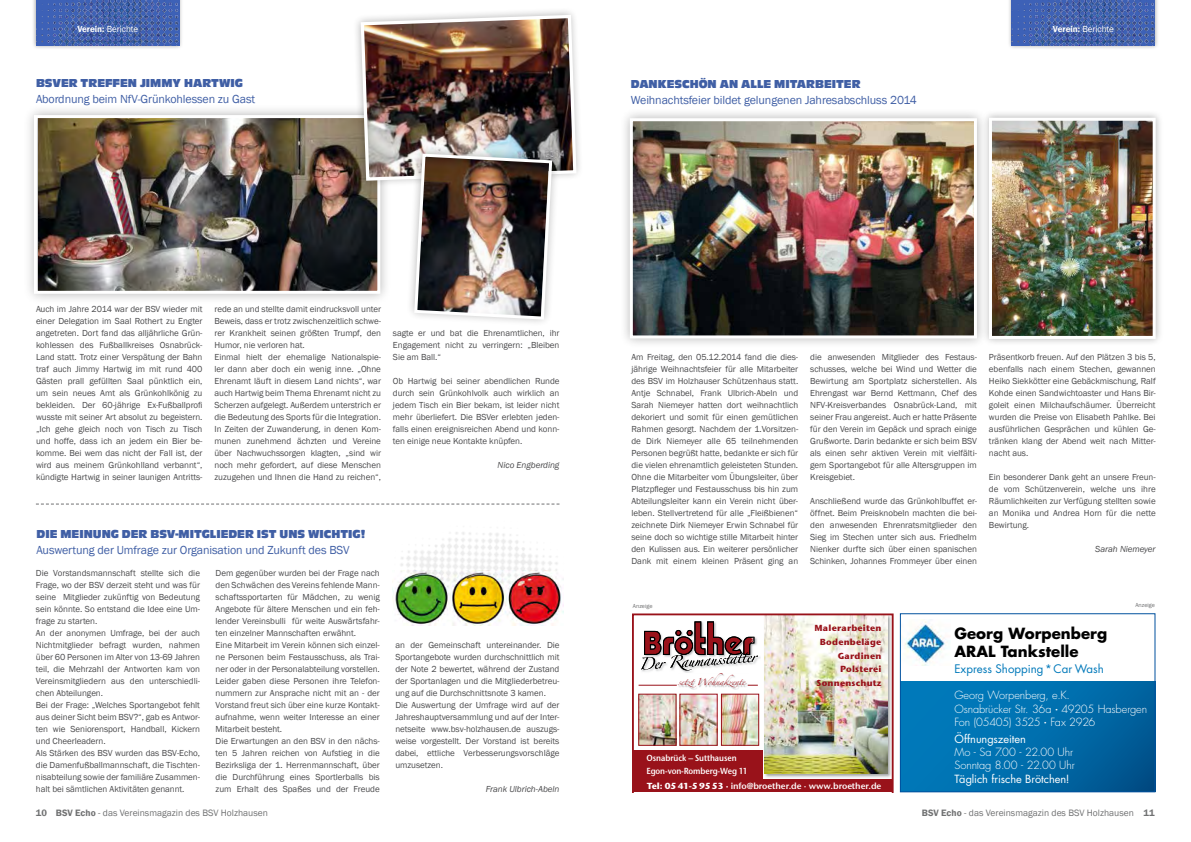
<style>
.page{position:relative;width:1191px;height:842px;background:#fff}
.page>*{position:absolute;margin:0;border:0;box-sizing:border-box;transform-origin:0 0}
.t1{font:700 15px/18px "Futura";color:#000}
.t2{font:12px "Franklin Gothic";letter-spacing:-.01em;color:#405fa5}
.t3{font:12px "Antique Olive T Compact";color:#405fa5}
.t4{font:11.5px "Futura";color:#0079ba}
.t5{font:300 11px/13.5px "Futura";letter-spacing:-.01em;color:#fff}
.t6{font:11px "Futura";letter-spacing:-.005em;color:#fff}
.t7{font:9.5px "Franklin Gothic";color:#707172}
.t8{font:700 9.2px/13.8px "Stone Sans Itc T";letter-spacing:.025em;color:#99121a;text-align:right}
.t9{font:9.2px "Stone Sans Itc T Semi";letter-spacing:-.005em;color:#fff}
.t10{font:9.2px/12.9px "Stone Sans Itc T Semi";letter-spacing:-.005em;color:#fff;scale:.9 1}
.t11{font:9px/12px "Franklin Gothic";letter-spacing:-.005em;color:#4b4b4d;text-align:justify}
.t12{font:italic 9px "Franklin Gothic";letter-spacing:-.005em;color:#4b4b4d}
.t13{font:9px "Franklin Gothic";color:#fff}
.t14{font:6.5px "Zapfino";letter-spacing:-.03em;color:#99121a}
.t15{font:6px "Franklin Gothic";color:#707172}
.s1{font-weight:600}
.s2{font-family:"Stone Sans Itc T";font-weight:700}
.s3{font-family:"Helvetica Neue";font-weight:500}
</style>
<div class="page">
<div style="left:1007px;top:0;width:152px;height:50px;background:#000;opacity:.35"></div>
<img style="left:1011px;top:0;width:144px;height:46px">
<div style="left:31px;top:0;width:153px;height:50px;background:#000;opacity:.35"></div>
<img style="left:36px;top:0;width:143px;height:46px">
<img style="left:904px;top:619px;width:43px;height:47px">
<svg style="left:902px;top:681px;width:251px;height:109px;background:#006cab"></svg>
<div style="left:900px;top:613px;width:255px;height:179px;border:1px solid #00519e"></div>
<div style="left:23px;top:104px;width:368px;height:201px;background:#000;opacity:.3"></div>
<img style="left:38px;top:119px;width:321px;height:171px">
<div style="left:34px;top:115px;width:346px;height:179px;border:3px solid #fff"></div>
<div style="left:619px;top:108px;width:368px;height:241px;background:#000;opacity:.3"></div>
<img style="left:634px;top:122px;width:339px;height:212px">
<div style="left:630px;top:118px;width:347px;height:220px;border:3px solid #fff"></div>
<div style="left:981px;top:110px;width:182px;height:237px;background:#000;opacity:.3"></div>
<img style="left:993px;top:122px;width:158px;height:213px">
<div style="left:989px;top:118px;width:166px;height:221px;border:3px solid #fff"></div>
<img style="left:632px;top:613px;width:261px;height:179px">
<svg style="left:352px;top:11px;width:228px;height:179px"></svg>
<img style="left:359px;top:13px;width:219px;height:310px">
<svg style="left:36px;top:504px;width:346px;height:1px"></svg>
<img style="left:400px;top:615px;width:156px;height:10px">
<img style="left:382px;top:503px;width:182px;height:112px">
<p class="t13" style="left:77px;top:23px;width:62px"><span class="s1">Verein:</span> Berichte</p>
<p class="t13" style="left:1053px;top:23px;width:62px"><span class="s1">Verein:</span> Berichte</p>
<h2 class="t3" style="left:36px;top:76px;width:208px">BSVER TREFFEN JIMMY HARTWIG</h2>
<h2 class="t3" style="left:631px;top:77px;width:231px">DANKESCHÖN AN ALLE MITARBEITER</h2>
<h2 class="t2" style="left:36px;top:92px;width:221px">Abordnung beim NfV-Grünkohlessen zu Gast</h2>
<h2 class="t2" style="left:631px;top:93px;width:288px">Weihnachtsfeier bildet gelungenen Jahresabschluss 2014</h2>
<p class="t11" style="left:36px;top:303px;width:168px">Auch im Jahre 2014 war der BSV wieder mit einer Delegation im Saal Rothert zu Engter angetreten. Dort fand das alljährliche Grün&shy;kohlessen des Fußballkreises Osnabrück-Land statt. Trotz einer Verspätung der Bahn traf auch Jimmy Hartwig im mit rund 400<br>Gästen prall gefüllten Saal pünktlich ein, um sein neues Amt als Grünkohlkönig zu bekleiden. Der 60-jährige Ex-Fußballprofi wusste mit seiner Art absolut zu begeistern. „Ich gehe gleich noch von Tisch zu Tisch und hoffe, dass ich an jedem ein Bier be&shy;komme. Bei wem das nicht der Fall ist, der wird aus meinem Grünkohlland verbannt“, kündigte Hartwig in seiner launigen Antritts-</p>
<p class="t11" style="left:214px;top:303px;width:168px;text-align:left">rede an und stellte damit eindrucksvoll unter Beweis, dass er trotz zwischenzeitlich schwe&shy;rer Krankheit seinen größten Trumpf, den Humor, nie verloren hat.<br>Einmal hielt der ehemalige Nationalspie&shy;ler dann aber doch ein wenig inne. „Ohne Ehrenamt läuft in diesem Land nichts“, war auch Hartwig beim Thema Ehrenamt nicht zu Scherzen aufgelegt. Außerdem unterstrich er die Bedeutung des Sports für die Integration.<br>In Zeiten der Zuwanderung, in denen Kom&shy;munen zunehmend ächzten und Vereine über Nachwuchssorgen klagten, „sind wir noch mehr gefordert, auf diese Menschen zuzugehen und Ihnen die Hand zu reichen“,</p>
<p class="t11" style="left:393px;top:327px;width:168px">sagte er und bat die Ehrenamtlichen, ihr Engagement nicht zu verringern: „Bleiben Sie am Ball.“</p>
<p class="t11" style="left:393px;top:375px;width:168px">Ob Hartwig bei seiner abendlichen Runde durch sein Grünkohlvolk auch wirklich an jedem Tisch ein Bier bekam, ist leider nicht mehr überliefert. Die BSVer erlebten jeden&shy;falls einen ereignisreichen Abend und konn&shy;ten einige neue Kontakte knüpfen.</p>
<p class="t12" style="left:497px;top:459px;width:63px">Nico Engberding</p>
<h2 class="t3" style="left:37px;top:526px;width:330px">DIE MEINUNG DER BSV-MITGLIEDER IST UNS WICHTIG!</h2>
<h2 class="t2" style="left:37px;top:542px;width:314px">Auswertung der Umfrage zur Organisation und Zukunft des BSV</h2>
<p class="t11" style="left:631px;top:351px;width:168px">Am Freitag, den 05.12.2014 fand die dies&shy;jährige Weihnachtsfeier für alle Mitarbeiter des BSV im Holzhauser Schützenhaus statt.<br>Antje Schnabel, Frank Ulbrich-Abeln und Sarah Niemeyer hatten dort weihnachtlich dekoriert und somit für einen gemütlichen Rahmen gesorgt. Nachdem der 1.Vorsitzen&shy;de Dirk Niemeyer alle 65 teilnehmenden Personen begrüßt hatte, bedankte er sich für die vielen ehrenamtlich geleisteten Stunden.<br>Ohne die Mitarbeiter vom Übungsleiter, über Platzpfleger und Festausschuss bis hin zum Abteilungsleiter kann ein Verein nicht über&shy;leben. Stellvertretend für alle „Fleißbienen“ zeichnete Dirk Niemeyer Erwin Schnabel für seine doch so wichtige stille Mitarbeit hinter den Kulissen aus. Ein weiterer persönlicher Dank mit einem kleinen Präsent ging an</p>
<p class="t11" style="left:810px;top:351px;width:168px">die anwesenden Mitglieder des Festaus&shy;schusses, welche bei Wind und Wetter die Bewirtung am Sportplatz sicherstellen. Als Ehrengast war Bernd Kettmann, Chef des NFV-Kreisverbandes Osnabrück-Land, mit seiner Frau angereist. Auch er hatte Präsente für den Verein im Gepäck und sprach einige Grußworte. Darin bedankte er sich beim BSV als einen sehr aktiven Verein mit vielfälti&shy;gem Sportangebot für alle Altersgruppen im Kreisgebiet.</p>
<p class="t11" style="left:810px;top:495px;width:168px">Anschließend wurde das Grünkohlbuffet er&shy;öffnet. Beim Preisknobeln machten die bei&shy;den anwesenden Ehrenratsmitglieder den Sieg im Stechen unter sich aus. Friedhelm Nienker durfte sich über einen spanischen Schinken, Johannes Frommeyer über einen</p>
<p class="t11" style="left:989px;top:351px;width:168px">Präsentkorb freuen. Auf den Plätzen 3 bis 5, ebenfalls nach einem Stechen, gewannen Heiko Siekkötter eine Gebäckmischung, Ralf Kohde einen Sandwichtoaster und Hans Bir&shy;goleit einen Milchaufschäumer. Überreicht wurden die Preise von Elisabeth Pahlke. Bei ausführlichen Gesprächen und kühlen Ge&shy;tränken klang der Abend weit nach Mitter&shy;nacht aus.</p>
<p class="t11" style="left:989px;top:471px;width:168px">Ein besonderer Dank geht an unsere Freun&shy;de vom Schützenverein, welche uns ihre Räumlichkeiten zur Verfügung stellten sowie an Monika und Andrea Horn für die nette Bewirtung.</p>
<p class="t12" style="left:1095px;top:543px;width:62px">Sarah Niemeyer</p>
<p class="t11" style="left:36px;top:567px;width:166px;text-align:left">Die Vorstandsmannschaft stellte sich die Frage, wo der BSV derzeit steht und was für seine Mitglieder zukünftig von Bedeutung sein könnte. So entstand die Idee eine Um&shy;frage zu starten.<br>An der anonymen Umfrage, bei der auch Nichtmitglieder befragt wurden, nahmen über 60 Personen im Alter von 13-69 Jahren teil, die Mehrzahl der Antworten kam von Vereinsmitgliedern aus den unterschiedli&shy;chen Abteilungen.<br>Bei der Frage: „Welches Sportangebot fehlt aus deiner Sicht beim BSV?“, gab es Antwor&shy;ten wie Seniorensport, Handball, Kickern und Cheerleadern.<br>Als Stärken des BSV wurden das BSV-Echo, die Damenfußballmannschaft, die Tischten&shy;nisabteilung sowie der familiäre Zusammen&shy;halt bei sämtlichen Aktivitäten genannt.</p>
<p class="t11" style="left:216px;top:567px;width:166px;text-align:left">Dem gegenüber wurden bei der Frage nach den Schwächen des Vereins fehlende Mann&shy;schaftssportarten für Mädchen, zu wenig Angebote für ältere Menschen und ein feh&shy;lender Vereinsbulli für weite Auswärtsfahr&shy;ten einzelner Mannschaften erwähnt.<br>Eine Mitarbeit im Verein können sich einzel&shy;ne Personen beim Festausschuss, als Trai&shy;ner oder in der Personalabteilung vorstellen.<br>Leider gaben diese Personen ihre Telefon&shy;nummern zur Ansprache nicht mit an - der Vorstand freut sich über eine kurze Kontakt&shy;aufnahme, wenn weiter Interesse an einer Mitarbeit besteht.<br>Die Erwartungen an den BSV in den nächs&shy;ten 5 Jahren reichen von Aufstieg in die Bezirksliga der 1. Herrenmannschaft, über die Durchführung eines Sportlerballs bis zum Erhalt des Spaßes und der Freude</p>
<p class="t11" style="left:395px;top:639px;width:166px;text-align:left">an der Gemeinschaft untereinander. Die Sportangebote wurden durchschnittlich mit der Note 2 bewertet, während der Zustand der Sportanlagen und die Mitgliederbetreu&shy;ung auf die Durchschnittsnote 3 kamen.<br>Die Auswertung der Umfrage wird auf der Jahreshauptversammlung und auf der Inter&shy;netseite www.bsv-holzhausen.de auszugs&shy;weise vorgestellt. Der Vorstand ist bereits dabei, ettliche Verbesserungsvorschläge umzusetzen.</p>
<p class="t12" style="left:486px;top:783px;width:75px">Frank Ulbrich-Abeln</p>
<p class="t15" style="left:633px;top:602px;width:21px">Anzeige</p>
<p class="t8" style="left:814px;top:621px;width:68px">Malerarbeiten<br>Bodenbeläge<br>Gardinen<br>Polsterei</p>
<p class="t14" style="left:678px;top:679px;width:68px">setzt Wohnakzente</p>
<p class="t8" style="left:816px;top:676px;width:66px">Sonnenschutz</p>
<p class="t10" style="left:646px;top:751px;width:114px">Osnabrück – Sutthausen<br>Egon-von-Romberg-Weg 11</p>
<p class="t9" style="left:647px;top:780px;width:236px"><span class="s2">Tel: 05 41-5 95 53 ·</span> info@broether.de · www.broether.de</p>
<h1 class="t1" style="left:954px;top:624px;width:154px">Georg Worpenberg<br>ARAL Tankstelle</h1>
<p class="t4" style="left:954px;top:661px;width:151px">Express Shopping * Car Wash</p>
<p class="t15" style="left:1135px;top:601px;width:21px">Anzeige</p>
<p class="t5" style="left:954px;top:688px;width:194px">Georg Worpenberg, e.K.<br>Osnabrücker Str. 36a <span class="s3">·</span> 49205 Hasbergen<br>Fon (05405) 3525 <span class="s3">·</span> Fax 2926</p>
<p class="t6" style="left:954px;top:731px;width:73px">Öffnungszeiten</p>
<p class="t5" style="left:954px;top:746px;width:122px;line-height:13px">Mo - Sa 7.00 - 22.00 Uhr<br>Sonntag 8.00 - 22.00 Uhr</p>
<p class="t6" style="left:954px;top:771px;width:117px">Täglich frische Brötchen!</p>
<p class="t7" style="left:36px;top:807px;width:233px"><span class="s1">10 BSV Echo</span> - das Vereinsmagazin des BSV Holzhausen</p>
<p class="t7" style="left:922px;top:807px;width:234px"><span class="s1">BSV Echo</span> - das Vereinsmagazin des BSV Holzhausen <span class="s1">11</span></p>
</div>
